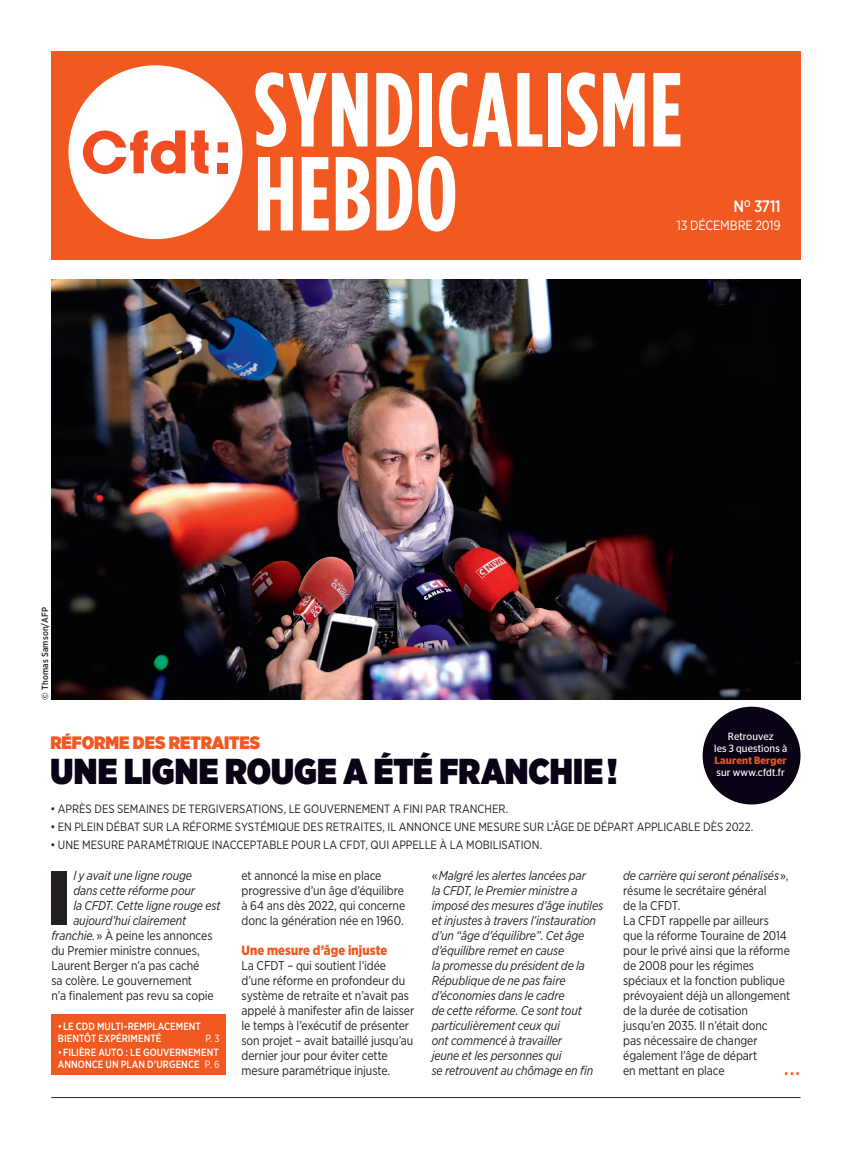
<style>
.page{position:relative;width:852px;height:1149px;background:#fff}
.page>*{position:absolute;margin:0;border:0;box-sizing:border-box;transform-origin:0 0}
.t1{font:700 105px/84px "Gotham Condensed";letter-spacing:.015em;color:#fff;scale:.95 1}
.t2{font:900 77.1px "Gotham Narrow";color:#231f20;scale:.95 1}
.t3{font:900 36px "Gotham Narrow";letter-spacing:.005em;color:#0a0215;scale:.96 1}
.t4{font:27px "Gotham Narrow";color:#f15921;scale:.95 1}
.t5{font:900 18px "Gotham Narrow";letter-spacing:-.005em;color:#f15921}
.t6{font:500 16.5px "Gotham Narrow";color:#fff;scale:.95 1}
.t7{font:900 13.5px "Gotham Narrow";letter-spacing:.005em;color:#f15921;scale:.95 1}
.t8{font:13.5px "Gotham Narrow";letter-spacing:-.015em;color:#fff;scale:.95 1}
.t9{font:12.75px/15px "Gotham Narrow";letter-spacing:-.01em;color:#231f20;scale:.95 1}
.t10{font:italic 12.75px/15px "Gotham Narrow";letter-spacing:-.01em;color:#231f20;scale:.95 1}
.t11{font:12px "Gotham Narrow";color:#231f20;scale:.95 1}
.t12{font:500 10.5px/12px "Gotham Narrow";letter-spacing:.005em;color:#fff;scale:.93 1}
.t13{font:10.5px/12px "Stag Sans";letter-spacing:.015em;color:#fff;text-align:center;scale:.95 1}
.t14{font:600 10.5px "Stag Sans";letter-spacing:.02em;color:#f15921;scale:.95 1}
.t15{font:10.5px "Gotham Narrow";color:#fff;scale:.93 1}
.t16{font:500 9px "Gotham Narrow";letter-spacing:.02em;color:#231f20;scale:1.15 1}
.s1{font-style:italic}
.s2{font-weight:400}
.s3{font-style:normal}
</style>
<div class="page">
<img style="left:51px;top:279px;width:749px;height:420px">
<hr style="left:51px;top:1097px;width:749px;height:1px;background:#231f20">
<div style="left:51px;top:51px;width:749px;height:209px;background:#f15921"></div>
<div style="left:68px;top:65px;width:174px;height:174px;background:#fff;border-radius:50%"></div>
<svg style="left:191px;top:130px;width:17px;height:44px"></svg>
<div style="left:217px;top:142px;width:11px;height:10px;background:#f04d22"></div>
<div style="left:217px;top:163px;width:11px;height:10px;background:#f04d22"></div>
<svg style="left:83px;top:130px;width:102px;height:44px"></svg>
<div style="left:702px;top:707px;width:98px;height:97px;background:#0a0215;border-radius:50%"></div>
<div style="left:51px;top:1014px;width:175px;height:60px;background:#f15921"></div>
<p class="t16" style="left:39px;top:699px;width:82px;rotate:-90deg">© Thomas Samson/AFP</p>
<h1 class="t1" style="left:254px;top:67px;width:452px">SYNDICALISME<br>HEBDO</h1>
<p class="t6" style="left:733px;top:197px;width:51px">N<sup>O</sup> 3711</p>
<p class="t8" style="left:676px;top:217px;width:111px">13 DÉCEMBRE 2019</p>
<p class="t13" style="left:714px;top:730px;width:78px">Retrouvez<br>les 3 questions à</p>
<p class="t14" style="left:714px;top:754px;width:77px">Laurent Berger</p>
<p class="t13" style="left:716px;top:766px;width:73px">sur www.cfdt.fr</p>
<h3 class="t5" style="left:50px;top:730px;width:211px">RÉFORME DES RETRAITES</h3>
<h3 class="t3" style="left:50px;top:747px;width:592px">UNE LIGNE ROUGE A ÉTÉ FRANCHIE !</h3>
<p class="t11" style="left:50px;top:802px;width:483px">• APRÈS DES SEMAINES DE TERGIVERSATIONS, LE GOUVERNEMENT A FINI PAR TRANCHER.</p>
<p class="t11" style="left:50px;top:820px;width:741px">• EN PLEIN DÉBAT SUR LA RÉFORME SYSTÉMIQUE DES RETRAITES, IL ANNONCE UNE MESURE SUR L’ÂGE DE DÉPART APPLICABLE DÈS 2022.</p>
<p class="t11" style="left:50px;top:838px;width:519px">• UNE MESURE PARAMÉTRIQUE INACCEPTABLE POUR LA CFDT, QUI APPELLE À LA MOBILISATION.</p>
<h2 class="t2" style="left:49px;top:845px;width:24px">I</h2>
<p class="t10" style="left:73px;top:867px;width:126px">l y avait une ligne rouge</p>
<p class="t10" style="left:73px;top:882px;width:130px">dans cette réforme pour</p>
<p class="t10" style="left:73px;top:897px;width:157px">la CFDT. Cette ligne rouge est</p>
<p class="t10" style="left:73px;top:912px;width:120px">aujourd’hui clairement</p>
<p class="t9" style="left:51px;top:927px;width:171px"><span class="s1">franchie.</span>» À peine les annonces</p>
<p class="t9" style="left:51px;top:942px;width:157px">du Premier ministre connues,</p>
<p class="t9" style="left:51px;top:957px;width:157px">Laurent Berger n’a pas caché</p>
<p class="t9" style="left:51px;top:972px;width:150px">sa colère. Le gouvernement</p>
<p class="t9" style="left:51px;top:987px;width:172px">n’a finalement pas revu sa copie</p>
<p class="t12" style="left:58px;top:1020px;width:155px">•LE CDD MULTI-REMPLACEMENT<br>BIENTÔT EXPÉRIMENTÉ</p>
<p class="t15" style="left:205px;top:1031px;width:17px">P. 3</p>
<p class="t12" style="left:58px;top:1046px;width:175px">•FILIÈRE AUTO : LE GOUVERNEMENT<br>ANNONCE UN PLAN D’URGENCE <span class="s2">P. 6</span></p>
<p class="t9" style="left:241px;top:867px;width:174px">et annoncé la mise en place progressive d’un âge d’équilibre à 64 ans dès 2022, qui concerne donc la génération née en 1960.</p>
<p class="t7" style="left:241px;top:941px;width:155px">Une mesure d’âge injuste</p>
<p class="t9" style="left:241px;top:957px;width:183px">La CFDT – qui soutient l’idée d’une réforme en profondeur du système de retraite et n’avait pas appelé à manifester afin de laisser le temps à l’exécutif de présenter son projet – avait bataillé jusqu’au dernier jour pour éviter cette mesure paramétrique injuste.</p>
<p class="t10" style="left:431px;top:867px;width:182px"><span class="s3">«</span>Malgré les alertes lancées par<br>la CFDT, le Premier ministre a imposé des mesures d’âge inutiles et injustes à travers l’instauration d’un “âge d’équilibre”. Cet âge d’équilibre remet en cause<br>la promesse du président de la<br>République de ne pas faire d’économies dans le cadre<br>de cette réforme. Ce sont tout particulièrement ceux qui<br>ont commencé à travailler<br>jeune et les personnes qui<br>se retrouvent au chômage en fin</p>
<p class="t9" style="left:623px;top:867px;width:177px"><span class="s1">de carrière qui seront pénalisés</span>», résume le secrétaire général<br>de la CFDT.<br>La CFDT rappelle par ailleurs que la réforme Touraine de 2014 pour le privé ainsi que la réforme de 2008 pour les régimes spéciaux et la fonction publique prévoyaient déjà un allongement de la durée de cotisation jusqu’en 2035. Il n’était donc<br>pas nécessaire de changer également l’âge de départ<br>en mettant en place</p>
<h3 class="t4" style="left:783px;top:1048px;width:20px">…</h3>
</div>
